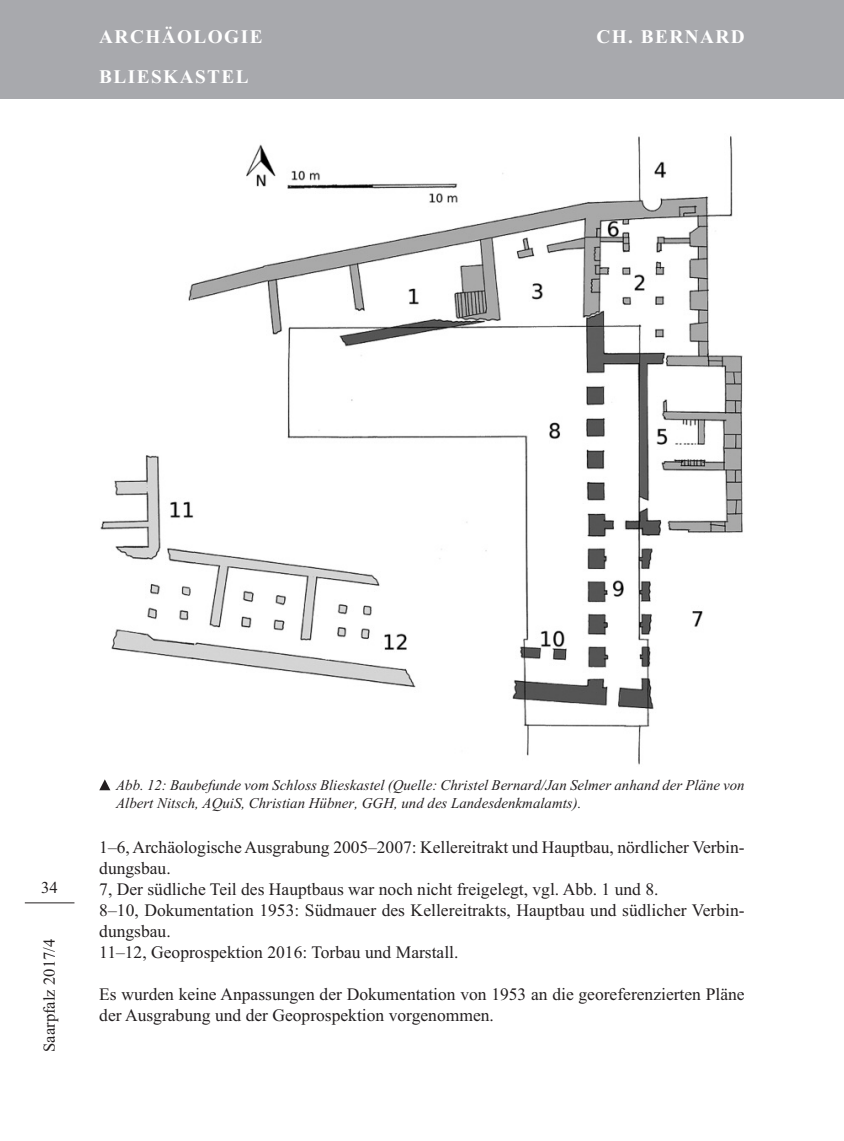
<style>
.page{position:relative;width:844px;height:1141px;background:#fff}
.page>*{position:absolute;margin:0;border:0;box-sizing:border-box;transform-origin:0 0}
.t1{font:700 19.25px "Times New Roman";letter-spacing:.075em;color:#fff}
.t2{font:17.5px/21px "Times New Roman";color:#231f20}
.t3{font:16.62px "Times New Roman";color:#231f20}
.t4{font:italic 14.88px/17.5px "Times New Roman";color:#231f20}
</style>
<div class="page">
<div style="left:0;top:0;width:843px;height:98px;background:#a8a9ad"></div>
<hr style="left:25px;top:902px;width:49px;height:1px;background:#231f20">
<img style="left:100px;top:136px;width:643px;height:629px">
<svg style="left:99px;top:779px;width:11px;height:11px"></svg>
<p class="t1" style="left:99px;top:25px;width:165px">ARCHÄOLOGIE</p>
<p class="t1" style="left:596px;top:25px;width:150px">CH. BERNARD</p>
<p class="t1" style="left:99px;top:65px;width:151px">BLIESKASTEL</p>
<p class="t3" style="left:41px;top:877px;width:18px">34</p>
<p class="t3" style="left:39px;top:1052px;width:115px;rotate:-90deg">Saarpfalz 2017/4</p>
<p class="t4" style="left:116px;top:776px;width:630px">Abb. 12: Baubefunde vom Schloss Blieskastel (Quelle: Christel Bernard/Jan Selmer anhand der Pläne von<br>Albert Nitsch, AQuiS, Christian Hübner, GGH, und des Landesdenkmalamts).</p>
<p class="t2" style="left:99px;top:837px;width:646px">1–6, Archäologische Ausgrabung 2005–2007: Kellereitrakt und Hauptbau, nördlicher Verbin&shy;dungsbau.<br>7, Der südliche Teil des Hauptbaus war noch nicht freigelegt, vgl. Abb. 1 und 8.<br>8–10, Dokumentation 1953: Südmauer des Kellereitrakts, Hauptbau und südlicher Verbin&shy;dungsbau.<br>11–12, Geoprospektion 2016: Torbau und Marstall.</p>
<p class="t2" style="left:99px;top:984px;width:646px">Es wurden keine Anpassungen der Dokumentation von 1953 an die georeferenzierten Pläne der Ausgrabung und der Geoprospektion vorgenommen.</p>
</div>
